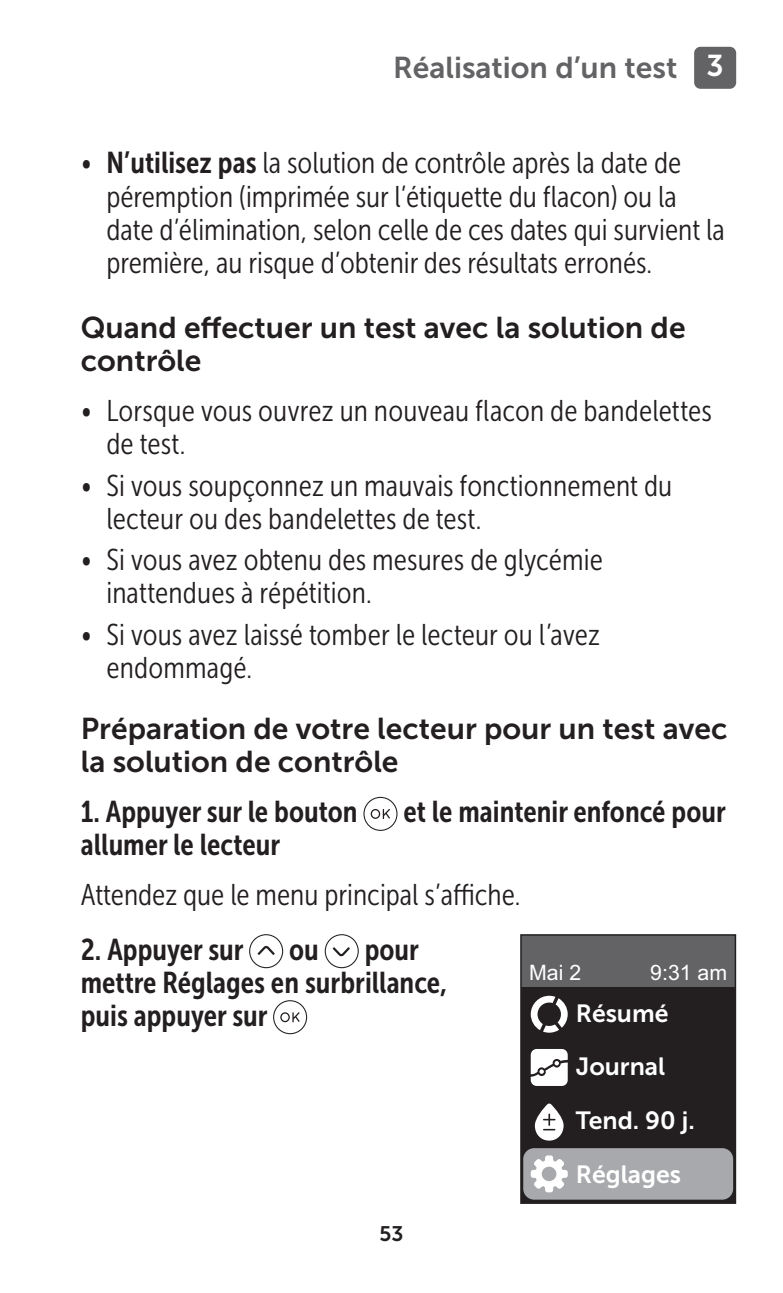
<style>
.page{position:relative;width:783px;height:1293px;background:#fff}
.page>*{position:absolute;margin:0;border:0;box-sizing:border-box;transform-origin:0 0}
.stepInfo{font:30px/33px "Museo Sans Cond 300";color:#231f20}
.t1{font:30px/33px "Museo Sans Cond 700";color:#231f20}
.Head_3_TOC_No{font:30px/33px "Museo Sans 700";color:#231f20}
.Head_4_TOC_No{font:30px/33px "Museo Sans 700";color:#231f20}
.t2{font:30px "Museo Sans 700";color:#636366}
.image{font:24.9px/53.7px "Museo Sans 700";color:#fff}
.image-2{font:21.3px "Arial";color:#fff}
.t3{font:21px "Museo Sans 700";color:#231f20}
.s1{color:#fff}
.s2{font-family:"Museo Sans Cond 700"}
</style>
<div class="page">
<div style="left:694px;top:47px;width:42px;height:42px;background:#636366;border-radius:6px"></div>
<svg style="left:363px;top:797px;width:34px;height:34px"></svg>
<div style="left:364px;top:798px;width:32px;height:32px;background:#fff;border-radius:50%"></div>
<svg style="left:370px;top:809px;width:20px;height:10px"></svg>
<div style="left:521px;top:935px;width:214px;height:268px;background:#231f20"></div>
<div style="left:523px;top:1148px;width:210px;height:51px;background:#a8a9ad;border-radius:11px"></div>
<div style="left:521px;top:935px;width:214px;height:51px;background:#636366"></div>
<svg style="left:530px;top:1155px;width:37px;height:37px"></svg>
<svg style="left:534px;top:1103px;width:29px;height:37px"></svg>
<svg style="left:530px;top:1049px;width:37px;height:37px"></svg>
<svg style="left:530px;top:995px;width:37px;height:37px"></svg>
<div style="left:520px;top:934px;width:216px;height:270px;border:2px solid #231f20"></div>
<svg style="left:249px;top:934px;width:34px;height:34px"></svg>
<div style="left:250px;top:935px;width:32px;height:32px;background:#fff;border-radius:50%"></div>
<svg style="left:257px;top:946px;width:18px;height:9px"></svg>
<svg style="left:324px;top:934px;width:34px;height:34px"></svg>
<div style="left:326px;top:935px;width:31px;height:32px;background:#fff;border-radius:50%"></div>
<svg style="left:332px;top:947px;width:18px;height:9px"></svg>
<svg style="left:273px;top:1000px;width:34px;height:34px"></svg>
<div style="left:274px;top:1001px;width:32px;height:32px;background:#fff;border-radius:50%"></div>
<svg style="left:280px;top:1012px;width:19px;height:10px"></svg>
<p class="t2" style="left:393px;top:51px;width:332px">Réalisation d’un test <span class="s1">3</span></p>
<p class="stepInfo" style="left:106px;top:147px;width:619px;text-indent:-26px">• <span class="s2">N’utilisez pas</span> la solution de contrôle après la date de péremption (imprimée sur l’étiquette du flacon) ou la date d’élimination, selon celle de ces dates qui survient la première, au risque d’obtenir des résultats erronés.</p>
<p class="Head_4_TOC_No" style="left:81px;top:311px;width:606px">Quand effectuer un test avec la solution de contrôle</p>
<p class="stepInfo" style="left:106px;top:394px;width:606px;text-indent:-26px">• Lorsque vous ouvrez un nouveau flacon de bandelettes de test.</p>
<p class="stepInfo" style="left:106px;top:469px;width:567px;text-indent:-26px">• Si vous soupçonnez un mauvais fonctionnement du lecteur ou des bandelettes de test.</p>
<p class="stepInfo" style="left:106px;top:543px;width:498px;text-indent:-26px">• Si vous avez obtenu des mesures de glycémie inattendues à répétition.</p>
<p class="stepInfo" style="left:106px;top:618px;width:495px;text-indent:-26px">• Si vous avez laissé tomber le lecteur ou l’avez endommagé.</p>
<p class="Head_3_TOC_No" style="left:81px;top:712px;width:648px">Préparation de votre lecteur pour un test avec la solution de contrôle</p>
<p class="t1" style="left:81px;top:795px;width:278px">1. Appuyer sur le bouton</p>
<p class="t1" style="left:403px;top:795px;width:324px">et le maintenir enfoncé pour</p>
<p class="t1" style="left:81px;top:828px;width:201px">allumer le lecteur</p>
<p class="stepInfo" style="left:81px;top:879px;width:441px">Attendez que le menu principal s’affiche.</p>
<p class="t1" style="left:81px;top:933px;width:164px">2. Appuyer sur</p>
<p class="t1" style="left:289px;top:933px;width:31px">ou</p>
<p class="t1" style="left:81px;top:933px;width:368px;text-indent:284px">pour mettre Réglages en surbrillance, puis appuyer sur</p>
<p class="t3" style="left:379px;top:1221px;width:26px">53</p>
<p class="image-2" style="left:529px;top:959px;width:53px">Mai 2</p>
<p class="image-2" style="left:650px;top:959px;width:78px">9:31 am</p>
<p class="image" style="left:575px;top:986px;width:121px">Résumé<br>Journal<br>Tend. 90 j.<br>Réglages</p>
</div>
